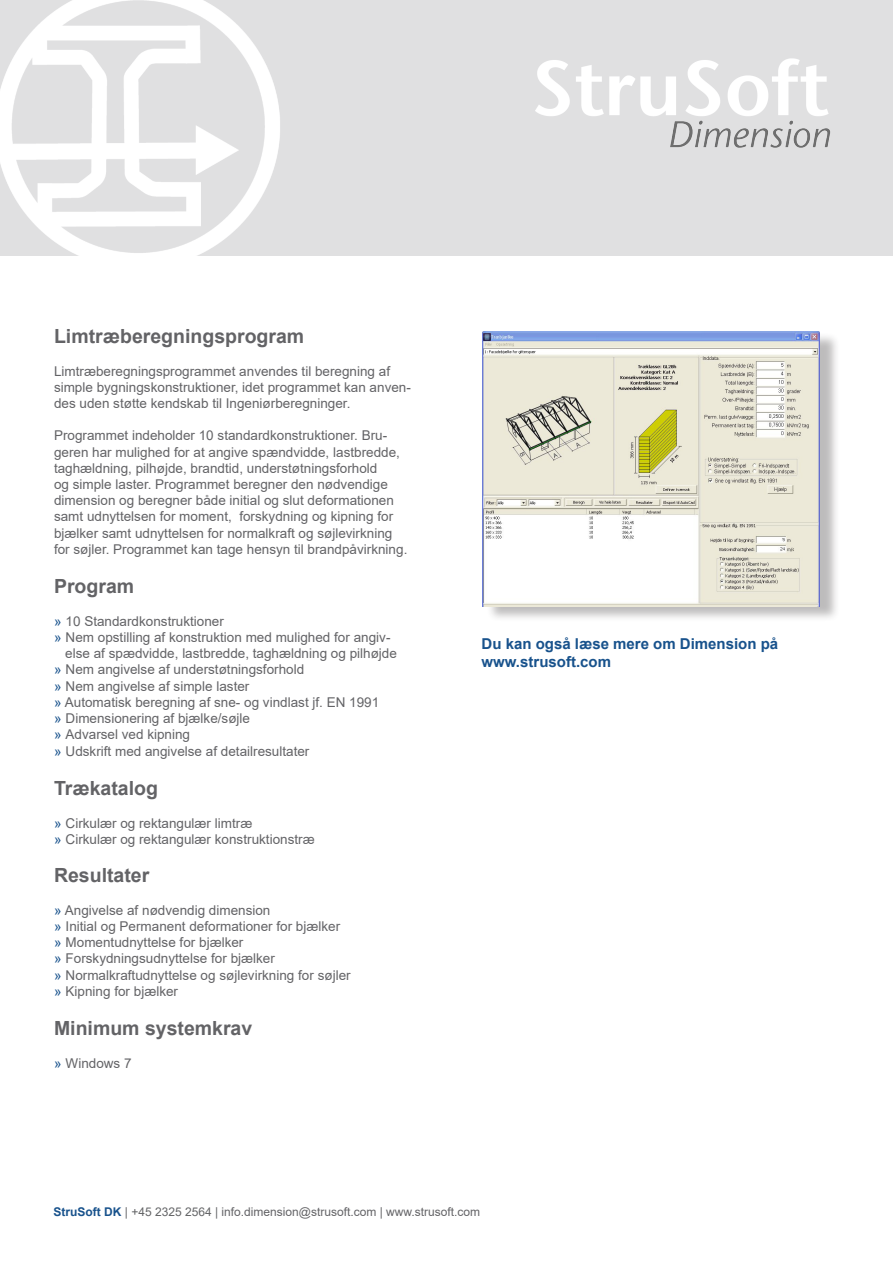
<style>
.page{position:relative;width:893px;height:1263px;background:#fff}
.page>*{position:absolute;margin:0;border:0;box-sizing:border-box;transform-origin:0 0}
.t1{font:700 19.5px "Arial";color:#636366}
.t2{font:700 15px/18px "Arial";color:#18528c}
.t3{font:13.5px/16.2px "Arial";color:#636366}
.t4{font:12px "Arial";color:#636366}
.s1{color:#18528c}
.s2{font-weight:700;color:#18528c}
.s3{color:#646567}
</style>
<div class="page">
<div style="left:486px;top:332px;width:354px;height:290px;background:#231f20;opacity:.3"></div>
<img style="left:482px;top:332px;width:337px;height:274px">
<div style="left:0;top:0;width:893px;height:255px;background:#e0e0e1"></div>
<img style="left:535px;top:58px;width:294px;height:58px">
<img style="left:670px;top:120px;width:161px;height:28px">
<img style="left:0;top:0;width:282px;height:256px">
<svg style="left:483px;top:333px;width:7px;height:8px"></svg>
<p class="t1" style="left:54px;top:323px;width:252px">Limtræberegningsprogram</p>
<p class="t3" style="left:54px;top:363px;width:358px">Limtræberegningsprogrammet anvendes til beregning af simple bygningskonstruktioner, idet programmet kan anven&shy;des uden støtte kendskab til Ingeniørberegninger.</p>
<p class="t3" style="left:54px;top:427px;width:355px">Programmet indeholder 10 standardkonstruktioner. Bru&shy;geren har mulighed for at angive spændvidde, lastbredde, taghældning, pilhøjde, brandtid, understøtningsforhold<br>og simple laster. Programmet beregner den nødvendige dimension og beregner både initial og slut deformationen samt udnyttelsen for moment, forskydning og kipning for bjælker samt udnyttelsen for normalkraft og søjlevirkning for søjler. Programmet kan tage hensyn til brandpåvirkning.</p>
<p class="t1" style="left:54px;top:573px;width:82px">Program</p>
<p class="t3" style="left:54px;top:613px;width:171px"><span class="s1">»</span> 10 Standardkonstruktioner</p>
<p class="t3" style="left:65px;top:629px;width:333px;text-indent:-11px"><span class="s1">»</span> Nem opstilling af konstruktion med mulighed for angiv&shy;else af spædvidde, lastbredde, taghældning og pilhøjde</p>
<p class="t3" style="left:54px;top:661px;width:252px"><span class="s1">»</span> Nem angivelse af understøtningsforhold</p>
<p class="t3" style="left:54px;top:678px;width:197px"><span class="s1">»</span> Nem angivelse af simple laster</p>
<p class="t3" style="left:54px;top:694px;width:327px"><span class="s1">»</span> Automatisk beregning af sne- og vindlast jf. EN 1991</p>
<p class="t3" style="left:54px;top:710px;width:198px"><span class="s1">»</span> Dimensionering af bjælke/søjle</p>
<p class="t3" style="left:54px;top:726px;width:138px"><span class="s1">»</span> Advarsel ved kipning</p>
<p class="t3" style="left:54px;top:742px;width:257px"><span class="s1">»</span> Udskrift med angivelse af detailresultater</p>
<p class="t1" style="left:54px;top:774px;width:106px">Trækatalog</p>
<p class="t3" style="left:54px;top:814px;width:200px"><span class="s1">»</span> Cirkulær og rektangulær limtræ</p>
<p class="t3" style="left:54px;top:831px;width:262px"><span class="s1">»</span> Cirkulær og rektangulær konstruktionstræ</p>
<p class="t1" style="left:54px;top:862px;width:97px">Resultater</p>
<p class="t3" style="left:54px;top:902px;width:218px"><span class="s1">»</span> Angivelse af nødvendig dimension</p>
<p class="t3" style="left:54px;top:918px;width:288px"><span class="s1">»</span> Initial og Permanent deformationer for bjælker</p>
<p class="t3" style="left:54px;top:934px;width:191px"><span class="s1">»</span> Momentudnyttelse for bjælker</p>
<p class="t3" style="left:54px;top:950px;width:222px"><span class="s1">»</span> Forskydningsudnyttelse for bjælker</p>
<p class="t3" style="left:54px;top:967px;width:298px"><span class="s1">»</span> Normalkraftudnyttelse og søjlevirkning for søjler</p>
<p class="t3" style="left:54px;top:983px;width:126px"><span class="s1">»</span> Kipning for bjælker</p>
<p class="t1" style="left:54px;top:1015px;width:200px">Minimum systemkrav</p>
<p class="t3" style="left:54px;top:1055px;width:79px"><span class="s1">»</span> Windows 7</p>
<p class="t2" style="left:482px;top:634px;width:298px">Du kan også læse mere om Dimension på www.strusoft.com</p>
<p class="t4" style="left:54px;top:1203px;width:428px"><span class="s2">StruSoft DK</span> <span class="s3">| +45 2325 2564 |</span> info.dimension@strusoft.com | www.strusoft.com</p>
</div>
